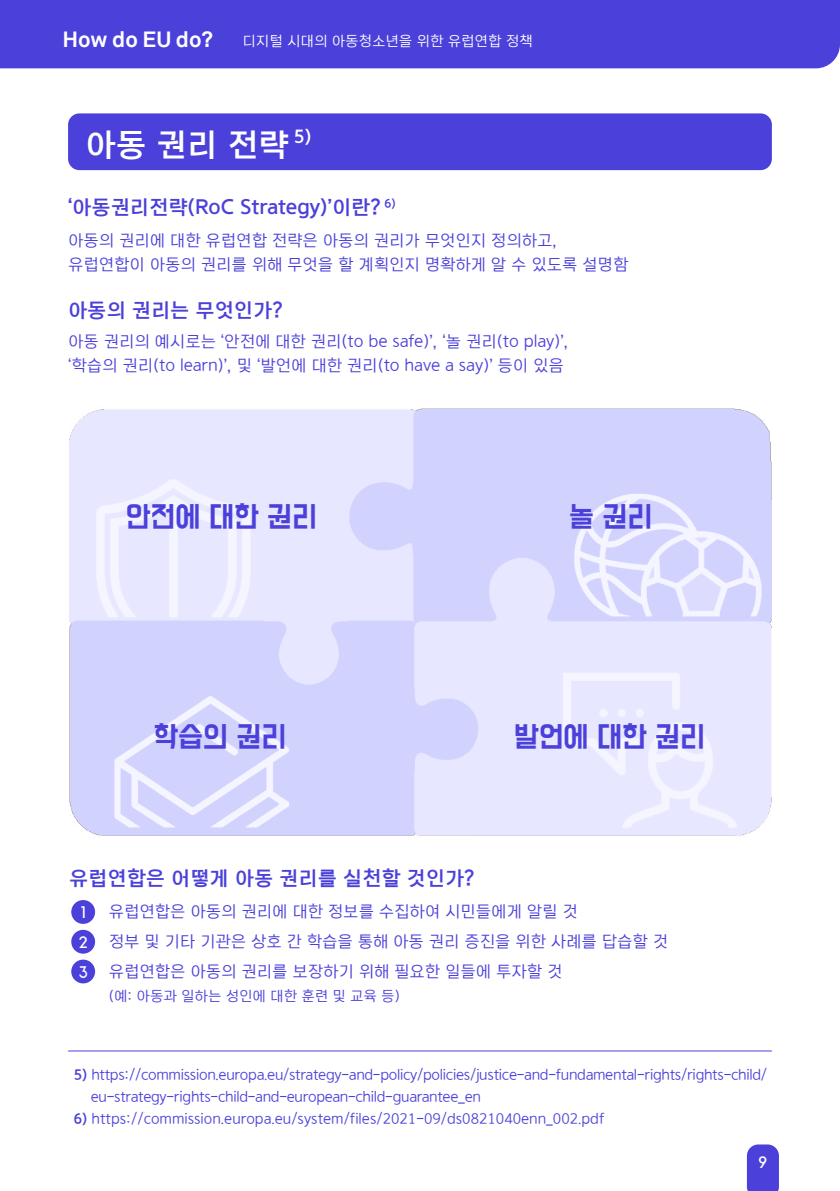
<style>
.page{position:relative;width:840px;height:1191px;background:#fff}
.page>*{position:absolute;margin:0;border:0;box-sizing:border-box;transform-origin:0 0}
.t1{font:700 32px "Koddi UD On Gothic";color:#fff}
.t2{font:26px "BM Do Hyeon OTF";color:#4b40da}
.t3{font:700 22px "Akkurat";color:#fff}
.t4{font:700 20px "Koddi UD On Gothic";color:#4b40da}
.t5{font:16px/24px "Koddi UD On Gothic";color:#4b40da}
.t6{font:16px "Aqua Grotesque";color:#fff}
.t7{font:14px/22px "Koddi UD On Gothic";letter-spacing:-.02em;color:#4b40da}
.t8{font:14px "Koddi UD On Gothic";color:#4b40da}
.t9{font:14px "Koddi UD On Gothic";color:#fff}
.s1{font-weight:700}
</style>
<div class="page">
<svg style="left:746px;top:1144px;width:32px;height:47px;background:#574ddc"></svg>
<div style="left:68px;top:113px;width:703px;height:57px;background:#4b40da;border-radius:11px"></div>
<hr style="left:68px;top:1050px;width:703px;height:1px;background:#4b40da">
<div style="left:71px;top:900px;width:24px;height:24px;background:#4b40da;border-radius:50%"></div>
<div style="left:71px;top:959px;width:24px;height:24px;background:#4b40da;border-radius:50%"></div>
<div style="left:71px;top:929px;width:24px;height:24px;background:#4b40da;border-radius:50%"></div>
<div style="left:0;top:0;width:839px;height:68px;background:#4b40da"></div>
<img style="left:69px;top:408px;width:702px;height:428px">
<h3 class="t3" style="left:62px;top:25px;width:152px">How do EU do?</h3>
<p class="t9" style="left:242px;top:32px;width:291px">디지털 시대의 아동청소년을 위한 유럽연합 정책</p>
<h1 class="t1" style="left:85px;top:125px;width:228px">아동 권리 전략 <sup>5)</sup></h1>
<p class="t4" style="left:68px;top:195px;width:329px">‘아동권리전략(RoC Strategy)’이란? <sup>6)</sup></p>
<p class="t5" style="left:68px;top:228px;width:561px">아동의 권리에 대한 유럽연합 전략은 아동의 권리가 무엇인지 정의하고, 유럽연합이 아동의 권리를 위해 무엇을 할 계획인지 명확하게 알 수 있도록 설명함</p>
<p class="t4" style="left:68px;top:298px;width:216px">아동의 권리는 무엇인가?</p>
<p class="t5" style="left:68px;top:329px;width:502px">아동 권리의 예시로는 ‘안전에 대한 권리(to be safe)’, ‘놀 권리(to play)’, ‘학습의 권리(to learn)’, 및 ‘발언에 대한 권리(to have a say)’ 등이 있음</p>
<h2 class="t2" style="left:125px;top:503px;width:193px">안전에 대한 권리</h2>
<h2 class="t2" style="left:569px;top:503px;width:85px">놀 권리</h2>
<h2 class="t2" style="left:153px;top:723px;width:135px">학습의 권리</h2>
<h2 class="t2" style="left:513px;top:723px;width:193px">발언에 대한 권리</h2>
<p class="t4" style="left:69px;top:865px;width:407px">유럽연합은 어떻게 아동 권리를 실천할 것인가?</p>
<p class="t5" style="left:109px;top:895px;width:560px;line-height:30px">유럽연합은 아동의 권리에 대한 정보를 수집하여 시민들에게 알릴 것<br>정부 및 기타 기관은 상호 간 학습을 통해 아동 권리 증진을 위한 사례를 답습할 것 유럽연합은 아동의 권리를 보장하기 위해 필요한 일들에 투자할 것</p>
<p class="t8" style="left:109px;top:987px;width:292px">(예: 아동과 일하는 성인에 대한 훈련 및 교육 등)</p>
<p class="t6" style="left:80px;top:904px;width:7px">1</p>
<p class="t6" style="left:78px;top:933px;width:12px">2</p>
<p class="t6" style="left:78px;top:963px;width:12px">3</p>
<p class="t7" style="left:91px;top:1063px;width:677px;text-indent:-17px"><span class="s1">5)</span> https://commission.europa.eu/strategy-and-policy/policies/justice-and-fundamental-rights/rights-child/ eu-strategy-rights-child-and-european-child-guarantee_en</p>
<p class="t8" style="left:74px;top:1110px;width:532px"><span class="s1">6)</span> https://commission.europa.eu/system/files/2021-09/ds0821040enn_002.pdf</p>
<p class="t6" style="left:757px;top:1153px;width:11px">9</p>
</div>
